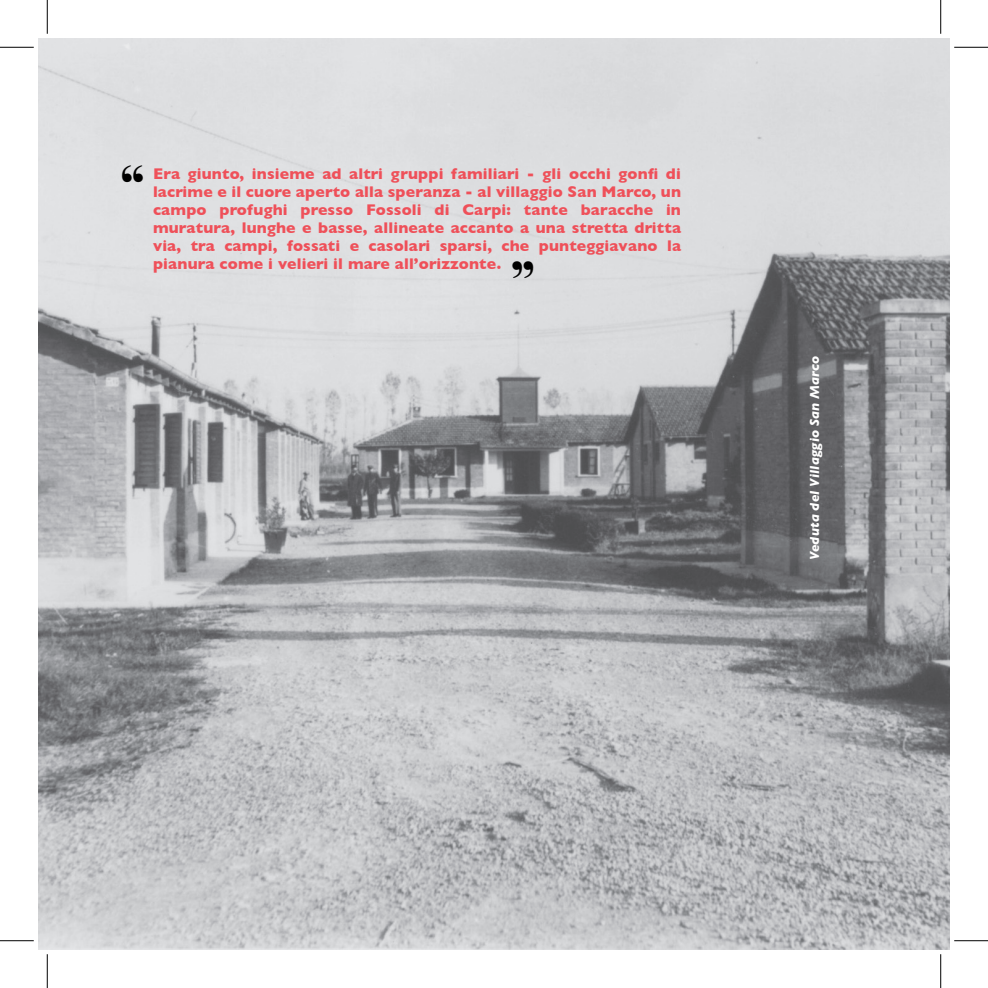
<style>
.page{position:relative;width:988px;height:988px;background:#fff}
.page>*{position:absolute;margin:0;border:0;box-sizing:border-box;transform-origin:0 0}
.t1{font:900 49.5px "Bauer Bodoni";color:#000}
.t2{font:700 15.75px/18px "Gill Sans";letter-spacing:.01em;color:#ef5059;text-align:justify}
.t3{font:italic 700 13.5px "Gill Sans";letter-spacing:.01em;color:#fff}
</style>
<div class="page">
<img style="left:38px;top:38px;width:911px;height:911px">
<hr style="left:0;top:47px;width:34px;height:1px;background:#000">
<hr style="left:954px;top:47px;width:33px;height:1px;background:#000">
<hr style="left:0;top:940px;width:34px;height:1px;background:#000">
<hr style="left:954px;top:940px;width:33px;height:1px;background:#000">
<hr style="left:47px;top:0;width:1px;height:34px;background:#000">
<hr style="left:47px;top:954px;width:1px;height:33px;background:#000">
<hr style="left:940px;top:0;width:1px;height:34px;background:#000">
<hr style="left:940px;top:954px;width:1px;height:33px;background:#000">
<h1 class="t1" style="left:117px;top:153px;width:32px">“</h1>
<p class="t2" style="left:153px;top:165px;width:529px">Era giunto, insieme ad altri gruppi familiari - gli occhi gonfi di lacrime e il cuore aperto alla speranza - al villaggio San Marco, un campo profughi presso Fossoli di Carpi: tante baracche in muratura, lunghe e basse, allineate accanto a una stretta dritta via, tra campi, fossati e casolari sparsi, che punteggiavano la pianura come i velieri il mare all’orizzonte.</p>
<h1 class="t1" style="left:508px;top:250px;width:32px">”</h1>
<p class="t3" style="left:806px;top:560px;width:206px;rotate:-90deg">Veduta del Villaggio San Marco</p>
</div>
